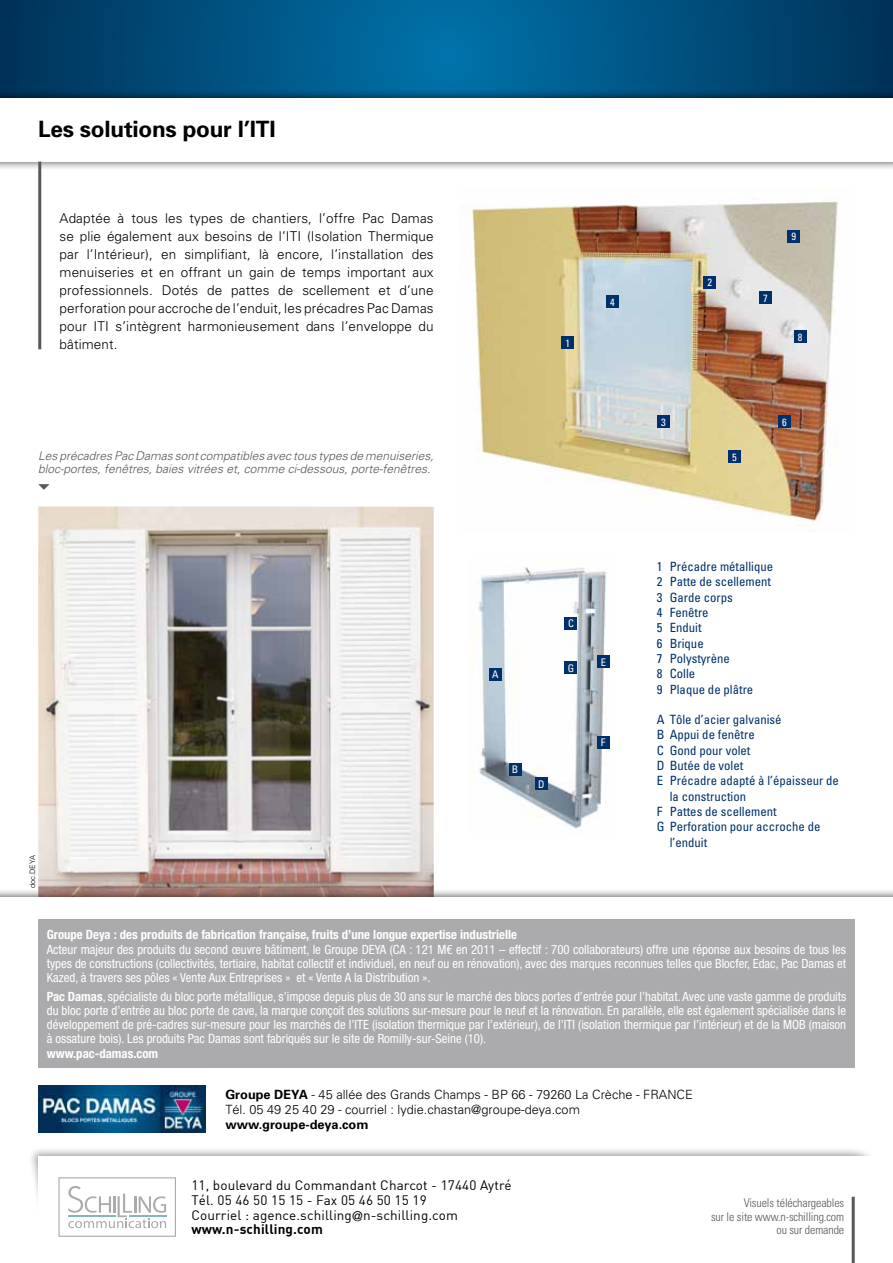
<style>
.page{position:relative;width:893px;height:1263px;background:#fff}
.page>*{position:absolute;margin:0;border:0;box-sizing:border-box;transform-origin:0 0}
.t1{font:700 22.5px "Univers";letter-spacing:-.01em;color:#000}
.t2{font:300 13.5px/18px "Univers";letter-spacing:.01em;color:#000;text-align:justify}
.t3{font:13.5px/14.7px "DIN";letter-spacing:.01em;color:#000}
.t4{font:condensed 12.75px/14.2px "Helvetica Neue LT Std";color:#fff;text-align:justify}
.t5{font:condensed 12.75px/15.3px "Univers";color:#003069}
.t6{font:300 12.75px/15.3px "Univers";color:#000}
.t7{font:700 condensed 12.75px "Helvetica Neue LT Std";color:#fff}
.t8{font:700 12.75px "Univers";color:#000}
.t9{font:italic 300 12px/13.5px "Univers";color:#58585a}
.t10{font:300 condensed 12px/13.5px "Univers";letter-spacing:-.01em;color:#58585a;text-align:right}
.t11{font:condensed 10.5px "Univers";color:#fff}
.t12{font:300 7.5px "Univers";color:#000}
.s1{font-weight:700}
.s2{font-family:"Helvetica Neue"}
</style>
<div class="page">
<img style="left:38px;top:506px;width:396px;height:382px">
<div style="left:0;top:888px;width:893px;height:375px;background:#000;opacity:.75"></div>
<div style="left:0;top:897px;width:893px;height:366px;background:#fff"></div>
<svg style="left:0;top:0;width:893px;height:89px;background:#005180"></svg>
<div style="left:0;top:89px;width:893px;height:82px;background:#000;opacity:.75"></div>
<div style="left:0;top:98px;width:893px;height:64px;background:#fff"></div>
<hr style="left:38px;top:162px;width:3px;height:187px;background:#58585a">
<div style="left:38px;top:919px;width:817px;height:149px;background:#ababad"></div>
<img style="left:38px;top:1086px;width:168px;height:46px">
<div style="left:27px;top:1146px;width:852px;height:101px;background:#000;opacity:.4"></div>
<div style="left:38px;top:1157px;width:855px;height:106px;background:#fff"></div>
<div style="left:58px;top:1177px;width:118px;height:60px;background:#fff;border:1px solid #ababad"></div>
<svg style="left:68px;top:1186px;width:98px;height:42px"></svg>
<hr style="left:852px;top:1197px;width:3px;height:66px;background:#58585a">
<img style="left:469px;top:198px;width:370px;height:333px">
<svg style="left:38px;top:484px;width:12px;height:6px"></svg>
<div style="left:561px;top:337px;width:13px;height:12px;background:#003069"></div>
<div style="left:606px;top:296px;width:13px;height:12px;background:#003069"></div>
<div style="left:703px;top:276px;width:13px;height:12px;background:#003069"></div>
<div style="left:787px;top:230px;width:13px;height:12px;background:#003069"></div>
<div style="left:657px;top:415px;width:13px;height:13px;background:#003069"></div>
<div style="left:759px;top:291px;width:13px;height:13px;background:#003069"></div>
<div style="left:794px;top:330px;width:12px;height:13px;background:#003069"></div>
<div style="left:728px;top:450px;width:13px;height:13px;background:#003069"></div>
<div style="left:778px;top:415px;width:13px;height:13px;background:#003069"></div>
<img style="left:477px;top:567px;width:133px;height:262px">
<div style="left:489px;top:668px;width:13px;height:13px;background:#003069"></div>
<div style="left:509px;top:763px;width:12px;height:12px;background:#003069"></div>
<div style="left:565px;top:617px;width:12px;height:13px;background:#003069"></div>
<div style="left:597px;top:655px;width:13px;height:13px;background:#003069"></div>
<div style="left:565px;top:661px;width:12px;height:13px;background:#003069"></div>
<div style="left:597px;top:736px;width:13px;height:12px;background:#003069"></div>
<div style="left:535px;top:777px;width:13px;height:13px;background:#003069"></div>
<h1 class="t1" style="left:38px;top:116px;width:239px">Les solutions pour l’ITI</h1>
<p class="t2" style="left:60px;top:210px;width:376px">Adaptée à tous les types de chantiers, l’offre Pac Damas se plie également aux besoins de l’ITI (Isolation Thermique par l’Intérieur), en simplifiant, là encore, l’installation des menuiseries et en offrant un gain de temps important aux professionnels. Dotés de pattes de scellement et d’une perforation pour accroche de l’enduit, les précadres Pac Damas pour ITI s’intègrent harmonieusement dans l’enveloppe du bâtiment.</p>
<p class="t9" style="left:38px;top:449px;width:397px">Les précadres Pac Damas sont compatibles avec tous types de menuiseries, bloc-portes, fenêtres, baies vitrées et, comme ci-dessous, porte-fenêtres.</p>
<p class="t12" style="left:28px;top:888px;width:35px;rotate:-90deg">doc.DEYA</p>
<p class="t11" style="left:565px;top:337px;width:6px">1</p>
<p class="t11" style="left:610px;top:296px;width:6px">4</p>
<p class="t11" style="left:492px;top:668px;width:8px">A</p>
<p class="t11" style="left:568px;top:617px;width:6px">C</p>
<p class="t11" style="left:568px;top:662px;width:8px">G</p>
<p class="t11" style="left:512px;top:763px;width:8px">B</p>
<p class="t11" style="left:538px;top:777px;width:8px">D</p>
<p class="t11" style="left:601px;top:655px;width:7px">E</p>
<p class="t11" style="left:601px;top:736px;width:6px">F</p>
<p class="t11" style="left:661px;top:415px;width:6px">3</p>
<p class="t11" style="left:708px;top:276px;width:6px">2</p>
<p class="t11" style="left:763px;top:291px;width:6px">7</p>
<p class="t11" style="left:791px;top:230px;width:6px">9</p>
<p class="t11" style="left:798px;top:330px;width:6px">8</p>
<p class="t11" style="left:732px;top:450px;width:6px">5</p>
<p class="t11" style="left:782px;top:415px;width:6px">6</p>
<p class="t5" style="left:657px;top:559px;width:118px">1 Précadre métallique<br>2 Patte de scellement<br>3 Garde corps<br>4 Fenêtre<br>5 Enduit<br>6 Brique<br>7 Polystyrène<br>8 Colle<br>9 Plaque de plâtre</p>
<p class="t5" style="left:657px;top:712px;width:126px">A Tôle d’acier galvanisé</p>
<p class="t5" style="left:657px;top:727px;width:99px">B Appui de fenêtre</p>
<p class="t5" style="left:657px;top:742px;width:95px">C Gond pour volet</p>
<p class="t5" style="left:657px;top:758px;width:88px">D Butée de volet</p>
<p class="t5" style="left:657px;top:773px;width:184px">E Précadre adapté à l’épaisseur de</p>
<p class="t5" style="left:670px;top:788px;width:78px">la construction</p>
<p class="t5" style="left:657px;top:803px;width:121px">F Pattes de scellement</p>
<p class="t5" style="left:657px;top:819px;width:165px">G Perforation pour accroche de</p>
<p class="t5" style="left:670px;top:834px;width:39px">l’enduit</p>
<p class="t7" style="left:47px;top:927px;width:472px">Groupe Deya : des produits de fabrication française, fruits d’une longue expertise industrielle</p>
<p class="t4" style="left:47px;top:942px;width:801px">Acteur majeur des produits du second œuvre bâtiment, le Groupe DEYA (CA : 121 M€ en 2011 – effectif : 700 collaborateurs) offre une réponse aux besoins de tous les types de constructions (collectivités, tertiaire, habitat collectif et individuel, en neuf ou en rénovation), avec des marques reconnues telles que Blocfer, Edac, Pac Damas et Kazed, à travers ses pôles « Vente Aux Entreprises » et « Vente A la Distribution ».</p>
<p class="t4" style="left:47px;top:989px;width:801px"><span class="s1">Pac Damas</span>, spécialiste du bloc porte métallique, s’impose depuis plus de 30 ans sur le marché des blocs portes d’entrée pour l’habitat. Avec une vaste gamme de produits du bloc porte d’entrée au bloc porte de cave, la marque conçoit des solutions sur-mesure pour le neuf et la rénovation. En parallèle, elle est également spécialisée dans le développement de pré-cadres sur-mesure pour les marchés de l’ITE (isolation thermique par l’extérieur), de l’ITI (isolation thermique par l’intérieur) et de la MOB (maison à ossature bois). Les produits Pac Damas sont fabriqués sur le site de Romilly-sur-Seine (10).</p>
<p class="t7" style="left:47px;top:1045px;width:113px">www.pac-damas.com</p>
<p class="t6" style="left:225px;top:1087px;width:469px"><span class="s1">Groupe DEYA</span> - 45 allée des Grands Champs - BP 66 - 79260 La Crèche - FRANCE<br>Tél. 05 49 25 40 29 - courriel : lydie.chastan@groupe-deya.com</p>
<p class="t8" style="left:225px;top:1117px;width:145px">www.groupe-deya.com</p>
<p class="t3" style="left:191px;top:1177px;width:322px">11, boulevard du Commandant Charcot - 17440 Aytré Tél. 05 46 50 15 15 - Fax 05 46 50 15 19<br>Courriel : agence.schilling<span class="s2">@</span>n-schilling.com <span class="s1">www.n-schilling.com</span></p>
<p class="t10" style="left:711px;top:1196px;width:135px">Visuels téléchargeables<br>sur le site www.n-schilling.com ou sur demande</p>
</div>
